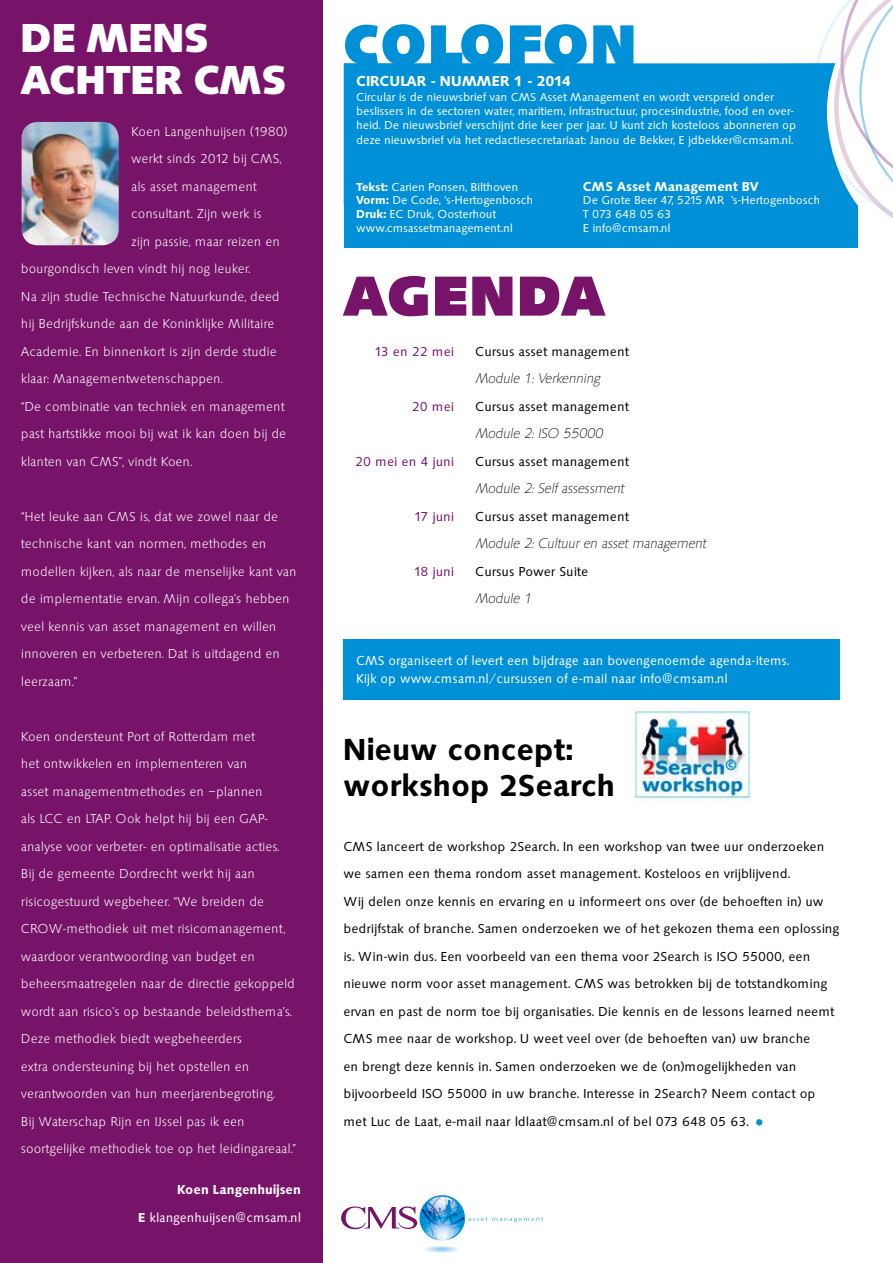
<style>
.page{position:relative;width:893px;height:1263px;background:#fff}
.page>*{position:absolute;margin:0;border:0;box-sizing:border-box;transform-origin:0 0}
.t1{font:800 58.5px "Saxony";letter-spacing:-.005em;color:#0090d7}
.t2{font:800 58.5px "Saxony";letter-spacing:-.005em;color:#771469}
.t3{font:700 42px/42px "Saxony";letter-spacing:-.025em;color:#fff}
.t4{font:600 31.5px/36px "Saxony";color:#000}
.t5{font:600 15px "Saxony";color:#fff}
.t6{font:300 13.5px/27.5px "Saxony";letter-spacing:.01em;color:#fff}
.t7{font:13.5px/27.5px "Saxony";letter-spacing:.01em;color:#000}
.t8{font:13.5px/18px "Saxony";letter-spacing:.01em;color:#fff}
.t9{font:italic 200 13.5px "Saxony";letter-spacing:.01em;color:#000}
.t10{font:13.5px "Saxony";letter-spacing:.01em;color:#771469}
.t11{font:600 13.5px "Saxony";color:#fff}
.t12{font:12px/13.8px "Saxony";color:#fff}
.s1{font-weight:600}
</style>
<div class="page">
<div style="left:344px;top:205px;width:513px;height:43px;background:#0090d7"></div>
<div style="left:344px;top:63px;width:469px;height:142px;background:#0090d7"></div>
<div style="left:0;top:0;width:322px;height:1263px;background:#771469"></div>
<svg style="left:813px;top:0;width:80px;height:243px"></svg>
<div style="left:424px;top:1246px;width:35px;height:7px;background:#edf6fd;border-radius:50%"></div>
<div style="left:425px;top:1246px;width:33px;height:6px;background:#e8f3fc;border-radius:50%"></div>
<div style="left:426px;top:1246px;width:31px;height:6px;background:#e3f0fc;border-radius:50%"></div>
<div style="left:427px;top:1247px;width:28px;height:5px;background:#e7f3fc;border-radius:50%"></div>
<div style="left:428px;top:1247px;width:27px;height:5px;background:#e2f0fc;border-radius:50%"></div>
<div style="left:428px;top:1247px;width:26px;height:5px;background:#d3e8f9;border-radius:50%"></div>
<hr style="left:429px;top:1247px;width:25px;height:4px;background:#c8e2f7;border-radius:50%">
<hr style="left:430px;top:1247px;width:23px;height:4px;background:#c3e0f7;border-radius:50%">
<hr style="left:432px;top:1247px;width:19px;height:4px;background:#bedef6;border-radius:50%">
<hr style="left:433px;top:1247px;width:17px;height:4px;background:#b2d8f4;border-radius:50%">
<svg style="left:341px;top:1195px;width:202px;height:55px"></svg>
<img style="left:22px;top:122px;width:97px;height:123px">
<div style="left:344px;top:639px;width:496px;height:60px;background:#0090d7"></div>
<svg style="left:756px;top:1119px;width:6px;height:6px"></svg>
<img style="left:633px;top:707px;width:119px;height:94px">
<h2 class="t3" style="left:21px;top:17px;width:268px">DE MENS<br>ACHTER CMS</h2>
<p class="t6" style="left:131px;top:118px;width:158px">Koen Langenhuijsen (1980)</p>
<p class="t6" style="left:131px;top:145px;width:151px">werkt sinds 2012 bij CMS,</p>
<p class="t6" style="left:131px;top:173px;width:127px">als asset management</p>
<p class="t6" style="left:131px;top:200px;width:132px">consultant. Zijn werk is</p>
<p class="t6" style="left:131px;top:228px;width:150px">zijn passie, maar reizen en</p>
<p class="t6" style="left:21px;top:255px;width:231px">bourgondisch leven vindt hij nog leuker.</p>
<p class="t6" style="left:21px;top:283px;width:260px">Na zijn studie Technische Natuurkunde, deed</p>
<p class="t6" style="left:21px;top:310px;width:255px">hij Bedrijfskunde aan de Koninklijke Militaire</p>
<p class="t6" style="left:21px;top:338px;width:257px">Academie. En binnenkort is zijn derde studie</p>
<p class="t6" style="left:21px;top:365px;width:203px">klaar: Managementwetenschappen.</p>
<p class="t6" style="left:21px;top:393px;width:265px">“De combinatie van techniek en management</p>
<p class="t6" style="left:21px;top:420px;width:267px">past hartstikke mooi bij wat ik kan doen bij de</p>
<p class="t6" style="left:21px;top:448px;width:172px">klanten van CMS”, vindt Koen.</p>
<p class="t6" style="left:21px;top:503px;width:277px">“Het leuke aan CMS is, dat we zowel naar de technische kant van normen, methodes en modellen kijken, als naar de menselijke kant van de implementatie ervan. Mijn collega’s hebben veel kennis van asset management en willen innoveren en verbeteren. Dat is uitdagend en leerzaam.”</p>
<p class="t6" style="left:21px;top:723px;width:276px">Koen ondersteunt Port of Rotterdam met<br>het ontwikkelen en implementeren van<br>asset managementmethodes en –plannen<br>als LCC en LTAP. Ook helpt hij bij een GAP&shy;analyse voor verbeter- en optimalisatie acties.<br>Bij de gemeente Dordrecht werkt hij aan risicogestuurd wegbeheer. “We breiden de CROW-methodiek uit met risicomanagement, waardoor verantwoording van budget en beheersmaatregelen naar de directie gekoppeld wordt aan risico’s op bestaande beleidsthema’s.<br>Deze methodiek biedt wegbeheerders<br>extra ondersteuning bij het opstellen en verantwoorden van hun meerjarenbegroting.<br>Bij Waterschap Rijn en IJssel pas ik een soortgelijke methodiek toe op het leidingareaal.”</p>
<p class="t8" style="left:139px;top:1176px;width:164px;line-height:27.5px;text-align:right"><span class="s1">Koen Langenhuijsen<br>E</span> klangenhuijsen@cmsam.nl</p>
<h1 class="t1" style="left:344px;top:10px;width:297px">COLOFON</h1>
<p class="t5" style="left:356px;top:73px;width:216px">Circular - n ummer 1 - 2014</p>
<p class="t12" style="left:356px;top:89px;width:441px;line-height:14.4px">Circular is de nieuwsbrief van CMS Asset Management en wordt verspreid onder beslissers in de sectoren water, maritiem, infrastructuur, procesindustrie, food en over&shy;heid. De nieuwsbrief verschijnt drie keer per jaar. U kunt zich kosteloos abonneren op deze nieuwsbrief via het redactiesecretariaat: Janou de Bekker, E jdbekker@cmsam.nl.</p>
<p class="t12" style="left:356px;top:180px;width:179px"><span class="s1">Tekst:</span> Carien Ponsen, Bilthoven<br><span class="s1">Vorm:</span> De Code, ‘s-Hertogenbosch<br><span class="s1">Druk:</span> EC Druk, Oosterhout www.cmsassetmanagement.nl</p>
<p class="t11" style="left:583px;top:179px;width:177px">CMS Asset Management BV</p>
<p class="t12" style="left:583px;top:194px;width:239px">De Grote Beer 47, 5215 MR ’s-Hertogenbosch<br>T 073 648 05 63<br>E info@cmsam.nl</p>
<h1 class="t2" style="left:344px;top:262px;width:266px">AGENDA</h1>
<p class="t10" style="left:375px;top:344px;width:81px">13 en 22 mei</p>
<p class="t10" style="left:412px;top:399px;width:44px">20 mei</p>
<p class="t10" style="left:356px;top:454px;width:100px">20 mei en 4 juni</p>
<p class="t10" style="left:414px;top:509px;width:41px">17 juni</p>
<p class="t10" style="left:414px;top:564px;width:42px">18 juni</p>
<p class="t7" style="left:475px;top:337px;width:155px">Cursus asset management</p>
<p class="t9" style="left:475px;top:370px;width:126px">Module 1: Verkenning</p>
<p class="t7" style="left:475px;top:392px;width:155px">Cursus asset management</p>
<p class="t9" style="left:475px;top:425px;width:129px">Module 2: ISO 55000</p>
<p class="t7" style="left:475px;top:447px;width:155px">Cursus asset management</p>
<p class="t9" style="left:475px;top:480px;width:150px">Module 2: Self assessment</p>
<p class="t7" style="left:475px;top:502px;width:155px">Cursus asset management</p>
<p class="t9" style="left:475px;top:535px;width:232px">Module 2: Cultuur en asset management</p>
<p class="t7" style="left:475px;top:557px;width:114px">Cursus Power Suite</p>
<p class="t9" style="left:475px;top:590px;width:58px">Module 1</p>
<p class="t8" style="left:356px;top:652px;width:434px">CMS organiseert of levert een bijdrage aan bovengenoemde agenda-items.<br>Kijk op www.cmsam.nl/cursussen of e-mail naar info@cmsam.nl</p>
<h3 class="t4" style="left:344px;top:731px;width:273px">Nieuw concept: workshop 2Search</h3>
<p class="t7" style="left:344px;top:832px;width:497px">CMS lanceert de workshop 2Search. In een workshop van twee uur onderzoeken we samen een thema rondom asset management. Kosteloos en vrijblijvend.<br>Wij delen onze kennis en ervaring en u informeert ons over (de behoeften in) uw bedrijfstak of branche. Samen onderzoeken we of het gekozen thema een oplossing is. Win-win dus. Een voorbeeld van een thema voor 2Search is ISO 55000, een nieuwe norm voor asset management. CMS was betrokken bij de totstandkoming ervan en past de norm toe bij organisaties. Die kennis en de lessons learned neemt CMS mee naar de workshop. U weet veel over (de behoeften van) uw branche<br>en brengt deze kennis in. Samen onderzoeken we de (on)mogelijkheden van bijvoorbeeld ISO 55000 in uw branche. Interesse in 2Search? Neem contact op met Luc de Laat, e-mail naar ldlaat@cmsam.nl of bel 073 648 05 63.</p>
</div>
